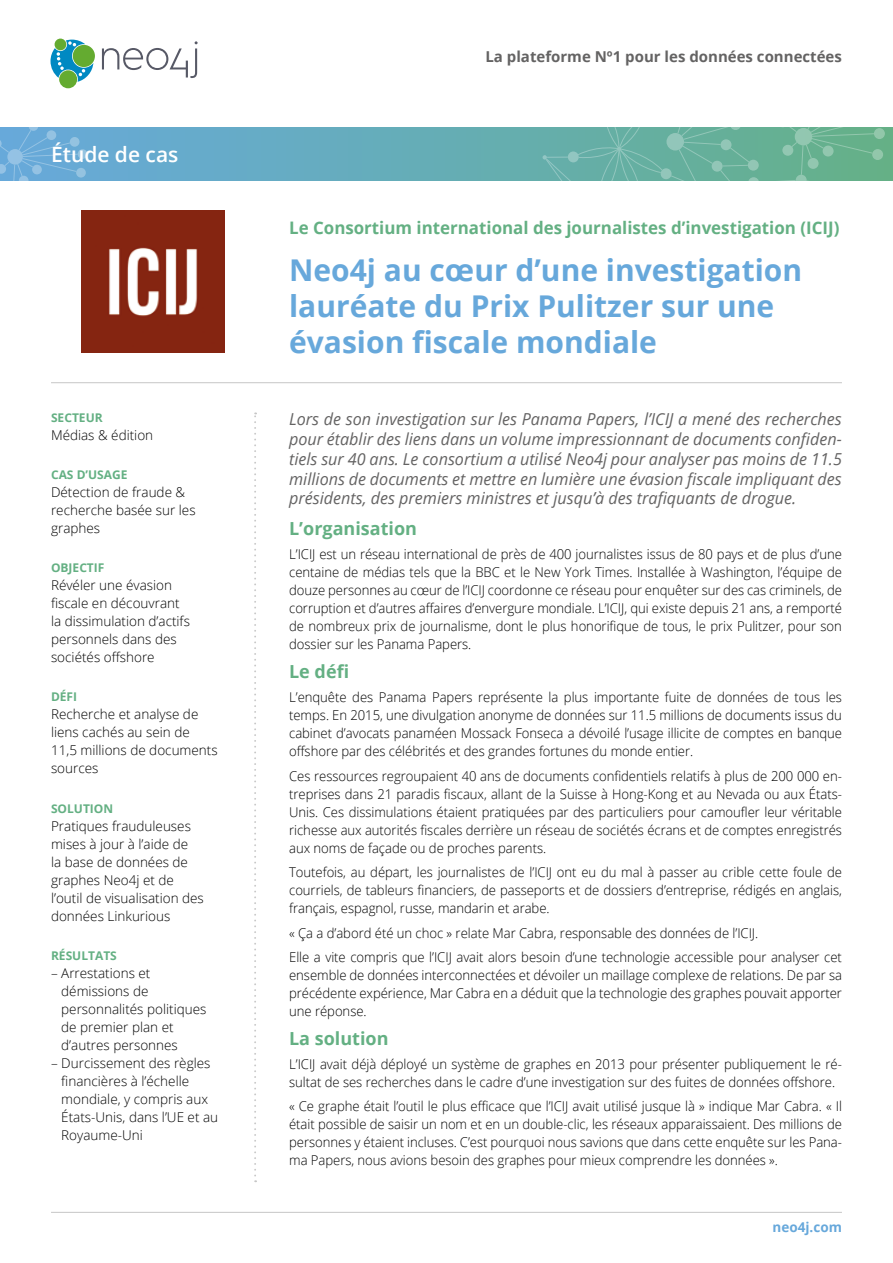
<style>
.page{position:relative;width:893px;height:1263px;background:#fff}
.page>*{position:absolute;margin:0;border:0;box-sizing:border-box;transform-origin:0 0}
.t1{font:700 30px/36px "Open Sans";color:#67a8db}
.t2{font:600 21px "Open Sans";color:#fff}
.t3{font:700 18px "Open Sans";color:#64b083}
.t4{font:700 17.25px "Open Sans";color:#64b083}
.t5{font:italic 16.5px/19.8px "Open Sans";color:#646363;text-align:justify}
.t6{font:700 15px "Open Sans";color:#646363}
.t7{font:300 13.5px/18px "Open Sans";letter-spacing:-.005em;color:#000}
.t8{font:700 13.5px "Open Sans";color:#67a8db}
.t9{font:700 12px "Open Sans";color:#64b083}
.s1{color:#fff}
</style>
<div class="page">
<hr style="left:51px;top:1212px;width:791px;height:1px;background:#c6c6c6">
<hr style="left:51px;top:382px;width:791px;height:1px;background:#c6c6c6">
<svg style="left:254px;top:412px;width:2px;height:770px"></svg>
<svg style="left:79px;top:127px;width:814px;height:54px;background:#65acbe"></svg>
<svg style="left:666px;top:133px;width:18px;height:17px"></svg>
<div style="left:661px;top:168px;width:11px;height:11px;background:#92c6ba;border-radius:50%"></div>
<div style="left:874px;top:128px;width:11px;height:11px;background:#92c7aa;border-radius:50%"></div>
<div style="left:872px;top:149px;width:11px;height:11px;background:#92c7aa;border-radius:50%"></div>
<svg style="left:542px;top:127px;width:121px;height:54px;background:#69b0a7"></svg>
<svg style="left:670px;top:127px;width:205px;height:54px;background:#6bb297"></svg>
<div style="left:78px;top:149px;width:9px;height:10px;background:#94c3e0;border-radius:50%"></div>
<div style="left:76px;top:168px;width:10px;height:10px;background:#94c3e0;border-radius:50%"></div>
<svg style="left:0;top:127px;width:79px;height:54px;background:#6fadd9"></svg>
<svg style="left:102px;top:41px;width:96px;height:37px"></svg>
<svg style="left:51px;top:40px;width:42px;height:42px"></svg>
<div style="left:73px;top:45px;width:22px;height:22px;background:#64ab30;border-radius:50%"></div>
<div style="left:59px;top:70px;width:18px;height:18px;background:#64ab30;border-radius:50%"></div>
<div style="left:55px;top:39px;width:11px;height:11px;background:#64ab30;border-radius:50%"></div>
<img style="left:82px;top:210px;width:142px;height:143px">
<h2 class="t2" style="left:51px;top:140px;width:129px">Étude de cas</h2>
<p class="t9" style="left:51px;top:409px;width:53px">SECTEUR</p>
<p class="t7" style="left:51px;top:425px;width:104px">Médias &amp; édition</p>
<p class="t9" style="left:51px;top:466px;width:78px">CAS D’USAGE</p>
<p class="t7" style="left:51px;top:483px;width:146px">Détection de fraude &amp; recherche basée sur les graphes</p>
<p class="t9" style="left:51px;top:559px;width:55px">OBJECTIF</p>
<p class="t7" style="left:51px;top:576px;width:140px">Révéler une évasion fiscale en découvrant la dissimulation d’actifs personnels dans des sociétés offshore</p>
<p class="t9" style="left:51px;top:689px;width:28px">DÉFI</p>
<p class="t7" style="left:51px;top:705px;width:168px">Recherche et analyse de liens cachés au sein de<br>11,5 millions de documents sources</p>
<p class="t9" style="left:51px;top:800px;width:64px">SOLUTION</p>
<p class="t7" style="left:51px;top:816px;width:154px">Pratiques frauduleuses mises à jour à l’aide de<br>la base de données de graphes Neo4j et de l’outil de visualisation des données Linkurious</p>
<p class="t9" style="left:51px;top:947px;width:67px">RÉSULTATS</p>
<p class="t7" style="left:61px;top:964px;width:147px;text-indent:-10px">– Arrestations et démissions de personnalités politiques de premier plan et d’autres personnes</p>
<p class="t7" style="left:61px;top:1054px;width:158px;text-indent:-10px">– Durcissement des règles financières à l’échelle mondiale, y compris aux<br>États-Unis, dans l’UE et au<br>Royaume-Uni</p>
<p class="t6" style="left:485px;top:46px;width:358px">La plateforme Nº1 pour les données connectées</p>
<p class="t4" style="left:289px;top:216px;width:552px">Le Consortium international des journalistes d’investigation (ICIJ)</p>
<h1 class="t1" style="left:289px;top:251px;width:515px">Neo4j au cœur d’une investigation lauréate du Prix Pulitzer sur une évasion fiscale mondiale</h1>
<p class="t5" style="left:289px;top:409px;width:554px">Lors de son investigation sur les Panama Papers, l’ICIJ a mené des recherches pour établir des liens dans un volume impressionnant de documents confiden&shy;tiels sur 40 ans. Le consortium a utilisé Neo4j pour analyser pas moins de 11.5 millions de documents et mettre en lumière une évasion fiscale impliquant des présidents, des premiers ministres et jusqu’à des trafiquants de drogue.</p>
<h3 class="t3" style="left:289px;top:516px;width:129px">L’organisation</h3>
<p class="t7" style="left:289px;top:545px;width:554px;text-align:justify">L’ICIJ est un réseau international de près de 400 journalistes issus de 80 pays et de plus d’une centaine de médias tels que la BBC et le New York Times. Installée à Washington, l’équipe de douze personnes au cœur de l’ICIJ coordonne ce réseau pour enquêter sur des cas criminels, de corruption et d’autres affaires d’envergure mondiale. L’ICIJ, qui existe depuis 21 ans, a remporté de nombreux prix de journalisme, dont le plus honorifique de tous, le prix Pulitzer, pour son dossier sur les Panama Papers.</p>
<h3 class="t3" style="left:289px;top:659px;width:61px">Le défi</h3>
<p class="t7" style="left:289px;top:688px;width:554px;text-align:justify">L’enquête des Panama Papers représente la plus importante fuite de données de tous les temps. En 2015, une divulgation anonyme de données sur 11.5 millions de documents issus du cabinet d’avocats panaméen Mossack Fonseca a dévoilé l’usage illicite de comptes en banque offshore par des célébrités et des grandes fortunes du monde entier.</p>
<p class="t7" style="left:289px;top:767px;width:554px;text-align:justify">Ces ressources regroupaient 40 ans de documents confidentiels relatifs à plus de 200 000 en&shy;treprises dans 21 paradis fiscaux, allant de la Suisse à Hong-Kong et au Nevada ou aux États-Unis. Ces dissimulations étaient pratiquées par des particuliers pour camoufler leur véritable richesse aux autorités fiscales derrière un réseau de sociétés écrans et de comptes enregistrés aux noms de façade ou de proches parents.</p>
<p class="t7" style="left:289px;top:863px;width:554px;text-align:justify">Toutefois, au départ, les journalistes de l’ICIJ ont eu du mal à passer au crible cette foule de courriels, de tableurs financiers, de passeports et de dossiers d’entreprise, rédigés en anglais, français, espagnol, russe, mandarin et arabe.</p>
<p class="t7" style="left:289px;top:920px;width:554px;line-height:24.5px">« Ça a d’abord été un choc » relate Mar Cabra, responsable des données de l’ICIJ.<br>Elle a vite compris que l’ICIJ avait alors besoin d’une technologie accessible pour analyser cet</p>
<p class="t7" style="left:289px;top:966px;width:554px;text-align:justify">ensemble de données interconnectées et dévoiler un maillage complexe de relations. De par sa précédente expérience, Mar Cabra en a déduit que la technologie des graphes pouvait apporter une réponse.</p>
<h3 class="t3" style="left:289px;top:1025px;width:101px">La solution</h3>
<p class="t7" style="left:289px;top:1055px;width:554px">L’ICIJ avait déjà déployé un système de graphes en 2013 pour présenter publiquement le ré&shy;sultat de ses recherches dans le cadre d’une investigation sur des fuites de données offshore.</p>
<p class="t7" style="left:289px;top:1097px;width:554px;text-align:justify">« Ce graphe était l’outil le plus efficace que l’ICIJ avait utilisé jusque là » indique Mar Cabra. « Il était possible de saisir un nom et en un double-clic, les réseaux apparaissaient. Des millions de personnes y étaient incluses. C’est pourquoi nous savions que dans cette enquête sur les Pana&shy;ma Papers, nous avions besoin des graphes pour mieux comprendre les données ».</p>
<p class="t8" style="left:734px;top:1218px;width:109px"><span class="s1">www.</span>neo4j.com</p>
</div>
